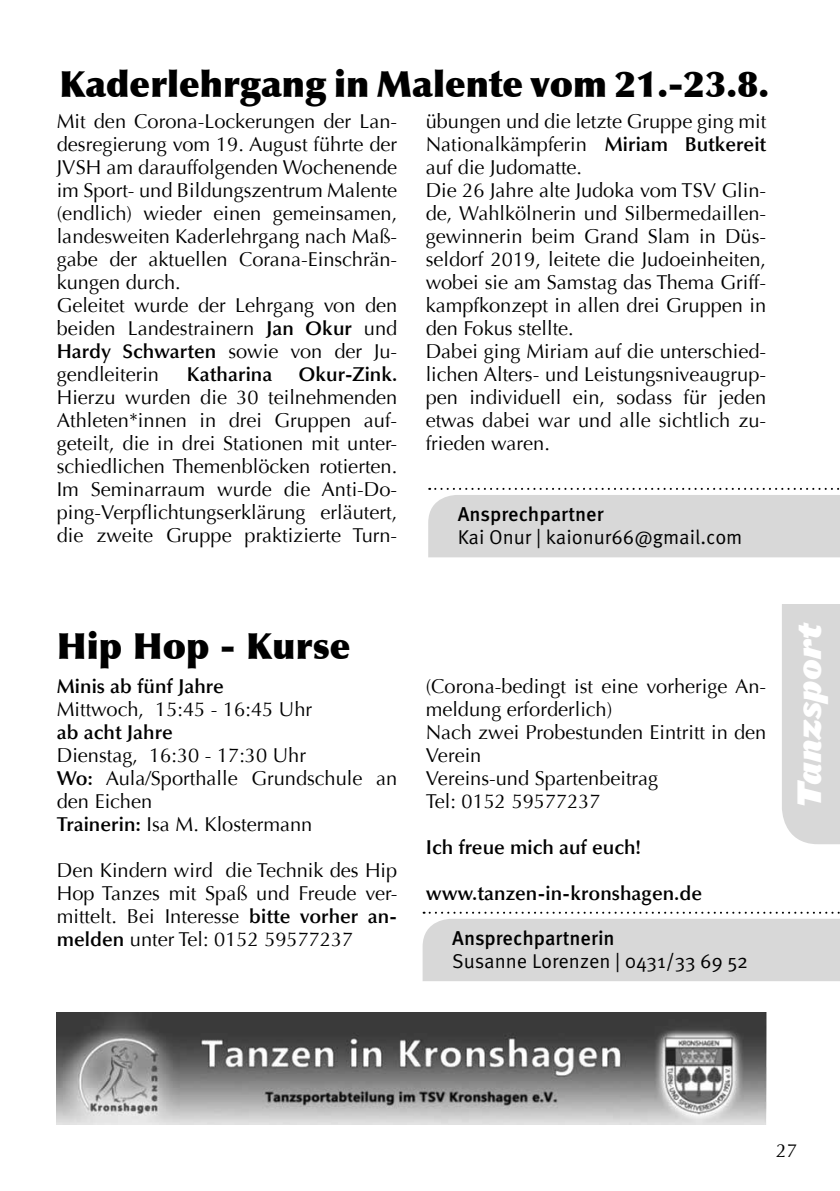
<style>
.page{position:relative;width:840px;height:1191px;background:#fff}
.page>*{position:absolute;margin:0;border:0;box-sizing:border-box;transform-origin:0 0}
.t1{font:900 36px "Optima";color:#000}
.t2{font:32px "Leviathan HTF Black Italic";color:#fff}
.t3{font:20px/23px "Optima LT Std";color:#000}
.t4{font:600 20px "Optima LT Std";color:#000}
.t5{font:20px "Meta Pro Norm";color:#000}
.t6{font:500 20px "Meta Pro";color:#000}
.t7{font:19px "Optima LT Std";color:#000}
.s1{font-weight:600}
</style>
<div class="page">
<div style="left:782px;top:604px;width:57px;height:240px;background:#d8d8d8"></div>
<svg style="left:422px;top:911px;width:418px;height:70px;background:#dadada"></svg>
<svg style="left:428px;top:488px;width:412px;height:69px;background:#dadada"></svg>
<img style="left:57px;top:1012px;width:708px;height:113px">
<h1 class="t1" style="left:60px;top:63px;width:710px">Kaderlehrgang in Malente vom 21.-23.8.</h1>
<p class="t3" style="left:57px;top:110px;width:342px">Mit den Corona-Lockerungen der Lan&shy;desregierung vom 19. August führte der JVSH am darauffolgenden Wochenende im Sport- und Bildungszentrum Malente (endlich) wieder einen gemeinsamen, landesweiten Kaderlehrgang nach Maß&shy;gabe der aktuellen Corana-Einschrän&shy;kungen durch.<br>Geleitet wurde der Lehrgang von den beiden Landestrainern <span class="s1">Jan Okur</span> und <span class="s1">Hardy Schwarten</span> sowie von der Ju&shy;gendleiterin</p>
<p class="t4" style="left:187px;top:363px;width:87px">Katharina</p>
<p class="t4" style="left:298px;top:363px;width:100px">Okur-Zink.</p>
<p class="t3" style="left:57px;top:386px;width:342px;text-align:justify">Hierzu wurden die 30 teilnehmenden Athleten*innen in drei Gruppen auf&shy;geteilt, die in drei Stationen mit unter&shy;schiedlichen Themenblöcken rotierten.<br>Im Seminarraum wurde die Anti-Do&shy;ping-Verpflichtungserklärung erläutert, die zweite Gruppe praktizierte Turn-</p>
<p class="t3" style="left:425px;top:110px;width:342px">übungen und die letzte Gruppe ging mit Nationalkämpferin <span class="s1">Miriam Butkereit </span>auf die Judomatte.<br>Die 26 Jahre alte Judoka vom TSV Glin&shy;de, Wahlkölnerin und Silbermedaillen&shy;gewinnerin beim Grand Slam in Düs&shy;seldorf 2019, leitete die Judoeinheiten, wobei sie am Samstag das Thema Griff&shy;kampfkonzept in allen drei Gruppen in den Fokus stellte.<br>Dabei ging Miriam auf die unterschied&shy;lichen Alters- und Leistungsniveaugrup&shy;pen individuell ein, sodass für jeden etwas dabei war und alle sichtlich zu&shy;frieden waren.</p>
<p class="t6" style="left:457px;top:499px;width:147px">Ansprechpartner</p>
<p class="t5" style="left:457px;top:522px;width:286px">Kai Onur | kaionur66@gmail.com</p>
<h1 class="t1" style="left:57px;top:624px;width:295px">Hip Hop - Kurse</h1>
<p class="t4" style="left:57px;top:674px;width:168px">Minis ab fünf Jahre</p>
<p class="t3" style="left:57px;top:698px;width:257px">Mittwoch, 15:45 - 16:45 Uhr</p>
<p class="t4" style="left:57px;top:720px;width:117px">ab acht Jahre</p>
<p class="t3" style="left:57px;top:744px;width:342px">Dienstag, 16:30 - 17:30 Uhr<br><span class="s1">Wo:</span> Aula/Sporthalle Grundschule an den Eichen<br><span class="s1">Trainerin:</span> Isa M. Klostermann</p>
<p class="t3" style="left:57px;top:859px;width:342px;text-align:justify">Den Kindern wird die Technik des Hip Hop Tanzes mit Spaß und Freude ver&shy;mittelt. Bei Interesse <span class="s1">bitte vorher an&shy;melden</span> unter Tel: 0152 59577237</p>
<p class="t3" style="left:425px;top:675px;width:342px">(Corona-bedingt ist eine vorherige An&shy;meldung erforderlich)<br>Nach zwei Probestunden Eintritt in den<br>Verein<br>Vereins-und Spartenbeitrag<br>Tel: 0152 59577237</p>
<p class="t4" style="left:425px;top:835px;width:217px">Ich freue mich auf euch!</p>
<p class="t4" style="left:425px;top:881px;width:278px">www.tanzen-in-kronshagen.de</p>
<p class="t6" style="left:452px;top:922px;width:164px">Ansprechpartnerin</p>
<p class="t5" style="left:452px;top:946px;width:297px">Susanne Lorenzen | 0431/33 69 52</p>
<h2 class="t2" style="left:786px;top:807px;width:187px;rotate:-90deg">Tanzsport</h2>
<p class="t7" style="left:775px;top:1139px;width:23px">27</p>
</div>
